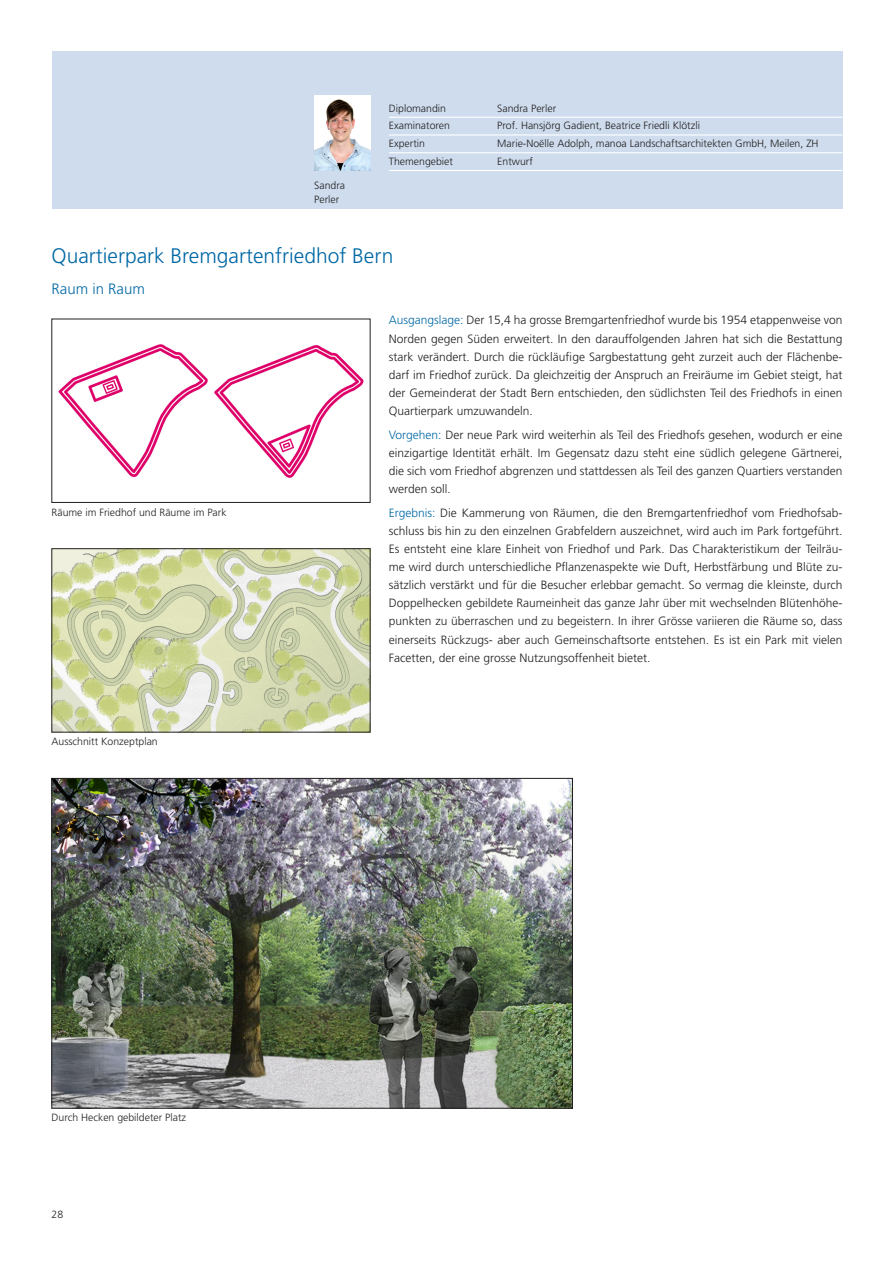
<style>
.page{position:relative;width:893px;height:1264px;background:#fff}
.page>*{position:absolute;margin:0;border:0;box-sizing:border-box;transform-origin:0 0}
.t1{font:300 21px "Frutiger LT Pro";color:#0068a5}
.t2{font:300 15px "Frutiger LT Pro";color:#0068a5}
.t3{font:300 12px/18px "Frutiger LT Pro";color:#231f20;text-align:justify}
.t4{font:300 10.5px/13.5px "Frutiger LT Pro";color:#231f20}
.s1{color:#0068a5}
</style>
<div class="page">
<div style="left:52px;top:52px;width:790px;height:157px;background:#cedced"></div>
<img style="left:58px;top:344px;width:306px;height:134px">
<img style="left:54px;top:550px;width:314px;height:180px">
<div style="left:52px;top:548px;width:318px;height:184px;border:1px solid #231f20"></div>
<img style="left:54px;top:780px;width:517px;height:326px">
<hr style="left:389px;top:117px;width:453px;height:1px;background:#fff">
<hr style="left:389px;top:134px;width:453px;height:1px;background:#fff">
<hr style="left:389px;top:152px;width:453px;height:1px;background:#fff">
<hr style="left:389px;top:170px;width:453px;height:1px;background:#fff">
<img style="left:314px;top:96px;width:56px;height:75px">
<p class="t4" style="left:314px;top:179px;width:32px">Sandra<br>Perler</p>
<p class="t4" style="left:389px;top:101px;width:59px">Diplomandin</p>
<p class="t4" style="left:497px;top:101px;width:60px">Sandra Perler</p>
<p class="t4" style="left:389px;top:119px;width:63px">Examinatoren</p>
<p class="t4" style="left:497px;top:119px;width:204px">Prof. Hansjörg Gadient, Beatrice Friedli Klötzli</p>
<p class="t4" style="left:389px;top:137px;width:38px">Expertin</p>
<p class="t4" style="left:497px;top:137px;width:323px">Marie-Noëlle Adolph, manoa Landschaftsarchitekten GmbH, Meilen, ZH</p>
<p class="t4" style="left:389px;top:154px;width:66px">Themengebiet</p>
<p class="t4" style="left:497px;top:154px;width:37px">Entwurf</p>
<h1 class="t1" style="left:52px;top:244px;width:343px">Quartierpark Bremgartenfriedhof Bern</h1>
<p class="t2" style="left:52px;top:280px;width:95px">Raum in Raum</p>
<p class="t4" style="left:52px;top:505px;width:177px">Räume im Friedhof und Räume im Park</p>
<p class="t4" style="left:52px;top:735px;width:108px">Ausschnitt Konzeptplan</p>
<p class="t4" style="left:52px;top:1110px;width:136px">Durch Hecken gebildeter Platz</p>
<p class="t4" style="left:52px;top:1206px;width:13px">28</p>
<p class="t3" style="left:389px;top:311px;width:455px"><span class="s1">Ausgangslage:</span> Der 15,4 ha grosse Bremgartenfriedhof wurde bis 1954 etappenweise von Norden gegen Süden erweitert. In den darauffolgenden Jahren hat sich die Bestattung stark verändert. Durch die rückläufige Sargbestattung geht zurzeit auch der Flächenbe&shy;darf im Friedhof zurück. Da gleichzeitig der Anspruch an Freiräume im Gebiet steigt, hat der Gemeinderat der Stadt Bern entschieden, den südlichsten Teil des Friedhofs in einen Quartierpark umzuwandeln.</p>
<p class="t3" style="left:389px;top:426px;width:455px"><span class="s1">Vorgehen:</span> Der neue Park wird weiterhin als Teil des Friedhofs gesehen, wodurch er eine einzigartige Identität erhält. Im Gegensatz dazu steht eine südlich gelegene Gärtnerei, die sich vom Friedhof abgrenzen und stattdessen als Teil des ganzen Quartiers verstanden werden soll.</p>
<p class="t3" style="left:389px;top:504px;width:455px"><span class="s1">Ergebnis:</span> Die Kammerung von Räumen, die den Bremgartenfriedhof vom Friedhofsab&shy;schluss bis hin zu den einzelnen Grabfeldern auszeichnet, wird auch im Park fortgeführt.<br>Es entsteht eine klare Einheit von Friedhof und Park. Das Charakteristikum der Teilräu&shy;me wird durch unterschiedliche Pflanzenaspekte wie Duft, Herbstfärbung und Blüte zu&shy;sätzlich verstärkt und für die Besucher erlebbar gemacht. So vermag die kleinste, durch Doppelhecken gebildete Raumeinheit das ganze Jahr über mit wechselnden Blütenhöhe&shy;punkten zu überraschen und zu begeistern. In ihrer Grösse variieren die Räume so, dass einerseits Rückzugs- aber auch Gemeinschaftsorte entstehen. Es ist ein Park mit vielen Facetten, der eine grosse Nutzungsoffenheit bietet.</p>
</div>
